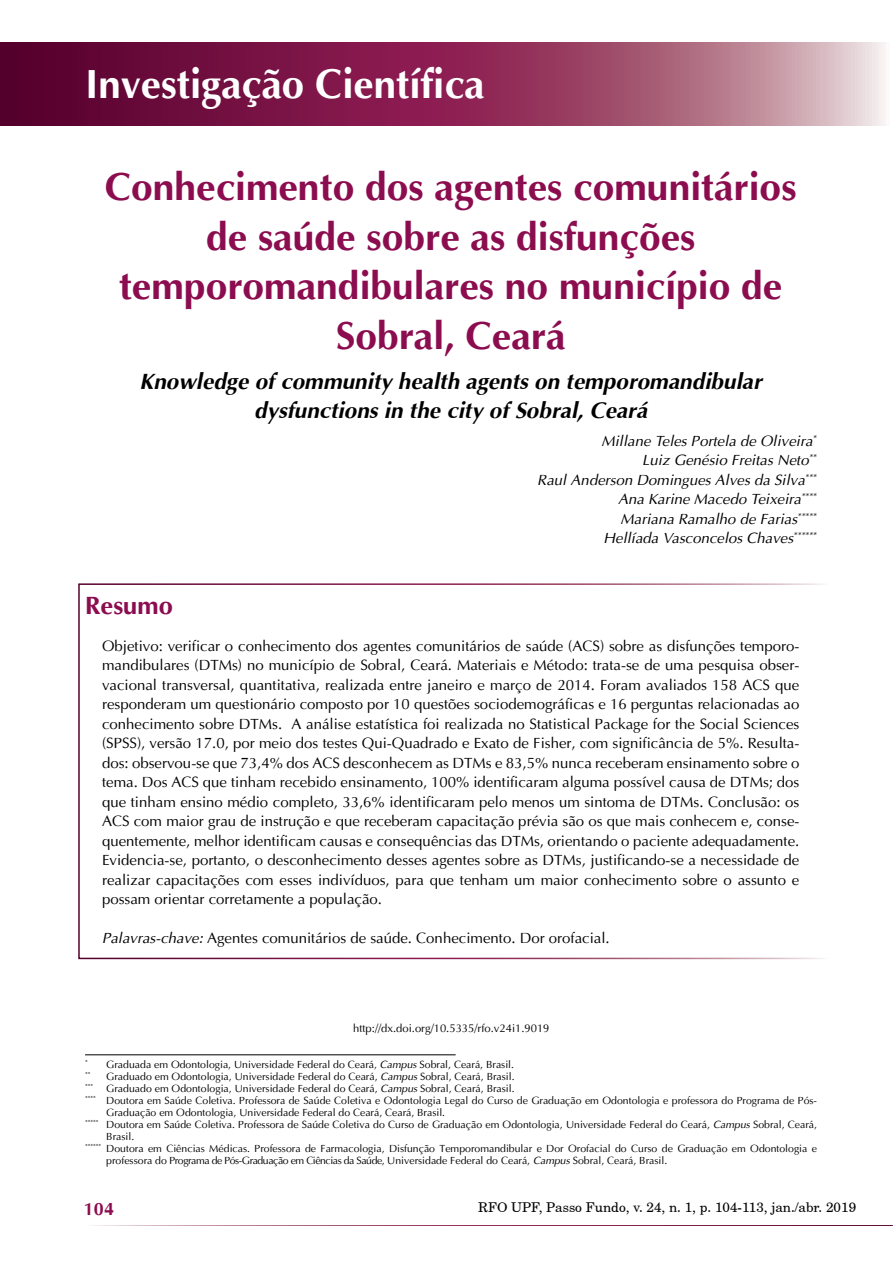
<style>
.page{position:relative;width:893px;height:1263px;background:#fff}
.page>*{position:absolute;margin:0;border:0;box-sizing:border-box;transform-origin:0 0}
.t1{font:700 41.55px "Ottawa";color:#fff}
.t2{font:700 39px/49.5px "Ottawa";color:#8c0d4f;text-align:center}
.t3{font:700 25.5px "Ottawa";color:#8c0d4f}
.t4{font:italic 700 22.5px/28.2px "Ottawa";color:#000;text-align:center}
.t5{font:700 18px "Ottawa";color:#8c0d4f}
.t6{font:15px/19.5px "Ottawa Plain";color:#000;text-align:justify}
.t7{font:italic 15px/19.5px "Ottawa";color:#000;text-align:right}
.t8{font:13.5px "New Brunswick Plain";color:#000}
.t9{font:11.25px "Ottawa Plain";color:#000}
.t10{font:10.5px "Ottawa Plain";color:#000}
.t11{font:6.15px "Ottawa Plain";color:#000}
.s1{font-family:"Ottawa";font-style:italic}
</style>
<div class="page">
<hr style="left:85px;top:1054px;width:371px;height:1px;background:#000">
<div style="left:78px;top:583px;width:752px;height:376px;border:2px solid #fff"></div>
<svg style="left:0;top:43px;width:886px;height:82px;background:#913d62"></svg>
<h1 class="t1" style="left:85px;top:58px;width:401px">Investigação Científica</h1>
<h2 class="t2" style="left:105px;top:162px;width:693px">Conhecimento dos agentes comunitários de saúde sobre as disfunções temporomandibulares no município de<br>Sobral, Ceará</h2>
<h3 class="t4" style="left:140px;top:368px;width:624px">Knowledge of community health agents on temporomandibular dysfunctions in the city of Sobral, Ceará</h3>
<p class="t7" style="left:537px;top:431px;width:281px">Millane Teles Portela de Oliveira<sup>*<br></sup>Luiz Genésio Freitas Neto<sup>**<br></sup>Raul Anderson Domingues Alves da Silva<sup>*** </sup>Ana Karine Macedo Teixeira<sup>****<br></sup>Mariana Ramalho de Farias<sup>*****<br></sup>Hellíada Vasconcelos Chaves<sup>******</sup></p>
<h3 class="t3" style="left:85px;top:589px;width:89px">Resumo</h3>
<p class="t6" style="left:102px;top:636px;width:699px">Objetivo: verificar o conhecimento dos agentes comunitários de saúde (ACS) sobre as disfunções temporo&shy;mandibulares (DTMs) no município de Sobral, Ceará. Materiais e Método: trata-se de uma pesquisa obser&shy;vacional transversal, quantitativa, realizada entre janeiro e março de 2014. Foram avaliados 158 ACS que responderam um questionário composto por 10 questões sociodemográficas e 16 perguntas relacionadas ao conhecimento sobre DTMs. A análise estatística foi realizada no Statistical Package for the Social Sciences (SPSS), versão 17.0, por meio dos testes Qui-Quadrado e Exato de Fisher, com significância de 5%. Resulta&shy;dos: observou-se que 73,4% dos ACS desconhecem as DTMs e 83,5% nunca receberam ensinamento sobre o tema. Dos ACS que tinham recebido ensinamento, 100% identificaram alguma possível causa de DTMs; dos que tinham ensino médio completo, 33,6% identificaram pelo menos um sintoma de DTMs. Conclusão: os ACS com maior grau de instrução e que receberam capacitação prévia são os que mais conhecem e, conse&shy;quentemente, melhor identificam causas e consequências das DTMs, orientando o paciente adequadamente.<br>Evidencia-se, portanto, o desconhecimento desses agentes sobre as DTMs, justificando-se a necessidade de realizar capacitações com esses indivíduos, para que tenham um maior conhecimento sobre o assunto e possam orientar corretamente a população.</p>
<p class="t6" style="left:102px;top:928px;width:509px"><span class="s1">Palavras-chave:</span> Agentes comunitários de saúde. Conhecimento. Dor orofacial.</p>
<p class="t9" style="left:353px;top:1021px;width:198px">http://dx.doi.org/10.5335/rfo.v24i1.9019</p>
<p class="t10" style="left:85px;top:1058px;width:430px"><sup>*</sup> Graduada em Odontologia, Universidade Federal do Ceará, <span class="s1">Campus</span> Sobral, Ceará, Brasil.</p>
<p class="t11" style="left:85px;top:1070px;width:7px">**</p>
<p class="t10" style="left:106px;top:1070px;width:410px">Graduado em Odontologia, Universidade Federal do Ceará, <span class="s1">Campus</span> Sobral, Ceará, Brasil.</p>
<p class="t11" style="left:85px;top:1082px;width:10px">***</p>
<p class="t10" style="left:106px;top:1082px;width:410px">Graduado em Odontologia, Universidade Federal do Ceará, <span class="s1">Campus</span> Sobral, Ceará, Brasil.</p>
<p class="t10" style="left:85px;top:1094px;width:734px"><sup>****</sup> Doutora em Saúde Coletiva. Professora de Saúde Coletiva e Odontologia Legal do Curso de Graduação em Odontologia e professora do Programa de Pós-</p>
<p class="t10" style="left:106px;top:1106px;width:340px">Graduação em Odontologia, Universidade Federal do Ceará, Ceará, Brasil.</p>
<p class="t10" style="left:85px;top:1118px;width:733px"><sup>*****</sup> Doutora em Saúde Coletiva. Professora de Saúde Coletiva do Curso de Graduação em Odontologia, Universidade Federal do Ceará, <span class="s1">Campus</span> Sobral, Ceará,</p>
<p class="t10" style="left:106px;top:1130px;width:29px">Brasil.</p>
<p class="t10" style="left:85px;top:1142px;width:733px"><sup>******</sup> Doutora em Ciências Médicas. Professora de Farmacologia, Disfunção Temporomandibular e Dor Orofacial do Curso de Graduação em Odontologia e</p>
<p class="t10" style="left:106px;top:1154px;width:562px">professora do Programa de Pós-Graduação em Ciências da Saúde, Universidade Federal do Ceará, <span class="s1">Campus</span> Sobral, Ceará, Brasil.</p>
<p class="t5" style="left:84px;top:1198px;width:32px">104</p>
<p class="t8" style="left:478px;top:1198px;width:379px">RFO UPF, Passo Fundo, v. 24, n. 1, p. 104-113, jan./abr. 2019</p>
</div>
